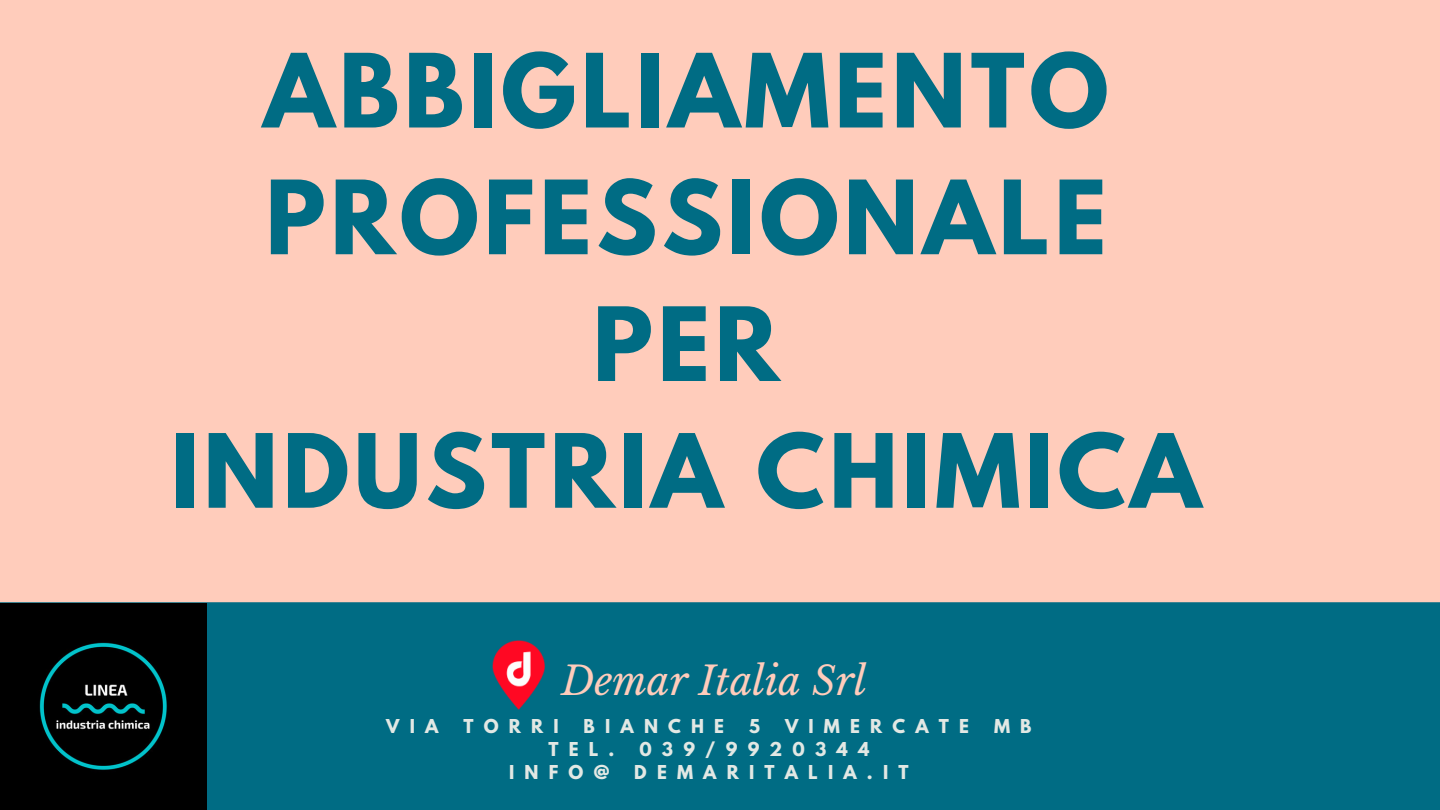
<style>
.page{position:relative;width:1440px;height:810px;background:#006c84}
.page>*{position:absolute;margin:0;border:0;box-sizing:border-box;transform-origin:0 0}
.t1{font:700 90.6px/126.8px "League Spartan";letter-spacing:.05em;color:#006c84;text-align:center}
.t2{font:italic 39.6px "Libre Baskerville";color:#fcb}
.t3{font:700 17px "League Spartan";letter-spacing:.6em;color:#e2e8e4}
</style>
<div class="page">
<div style="left:0;top:0;width:1440px;height:602px;background:#fcb"></div>
<img style="left:492px;top:640px;width:52px;height:70px">
<img style="left:0;top:603px;width:206px;height:206px">
<h1 class="t1" style="left:171px;top:39px;width:1032px">ABBIGLIAMENTO<br>PROFESSIONALE<br>PER<br>INDUSTRIA CHIMICA</h1>
<h2 class="t2" style="left:561px;top:657px;width:307px">Demar Italia Srl</h2>
<p class="t3" style="left:386px;top:717px;width:54px">VIA</p>
<p class="t3" style="left:463px;top:717px;width:97px">TORRI</p>
<p class="t3" style="left:584px;top:717px;width:142px">BIANCHE</p>
<p class="t3" style="left:749px;top:717px;width:12px">5</p>
<p class="t3" style="left:785px;top:717px;width:186px">VIMERCATE</p>
<p class="t3" style="left:994px;top:717px;width:39px">M B</p>
<p class="t3" style="left:548px;top:741px;width:68px">TEL.</p>
<p class="t3" style="left:639px;top:741px;width:231px">039/9920344</p>
<p class="t3" style="left:509px;top:764px;width:102px">INFO@</p>
<p class="t3" style="left:634px;top:764px;width:276px">DEMARITALIA.IT</p>
</div>
